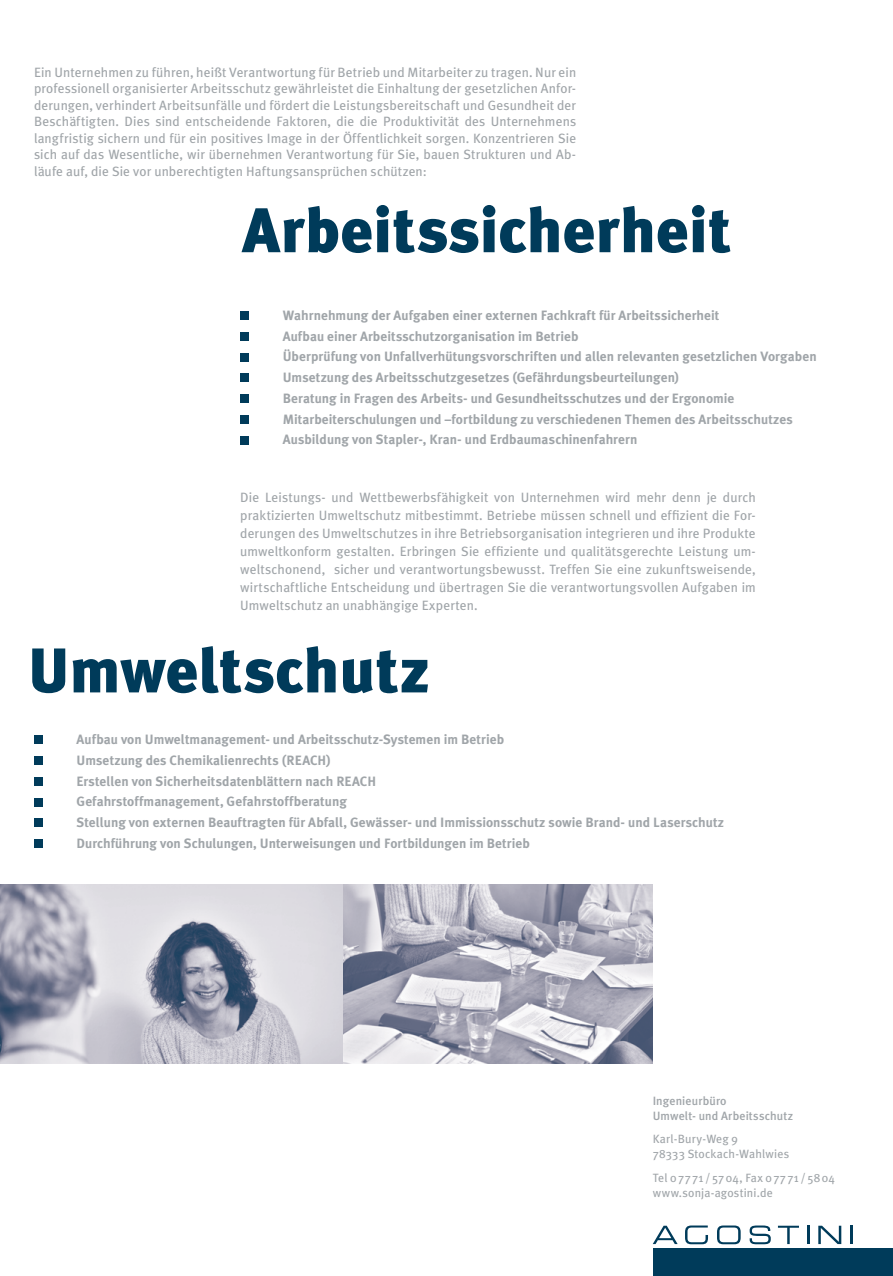
<style>
.page{position:relative;width:893px;height:1276px;background:#fff}
.page>*{position:absolute;margin:0;border:0;box-sizing:border-box;transform-origin:0 0}
.t1{font:900 63px "Meta Plus";letter-spacing:.005em;color:#003b5a}
.t2{font:13.5px/16.5px "Meta Plus";letter-spacing:.01em;color:#a0a5a9;text-align:justify}
.t3{font:700 13.5px/20.7px "Meta Plus";letter-spacing:.005em;color:#a0a5a9}
.t4{font:12px/15px "Meta Plus";letter-spacing:.015em;color:#a0a5a9}
.t5{font:500 12px/15px "Meta Plus";letter-spacing:.01em;color:#a0a5a9}
</style>
<div class="page">
<img style="left:0;top:884px;width:343px;height:179px">
<svg style="left:685px;top:1225px;width:23px;height:19px"></svg>
<svg style="left:717px;top:1225px;width:24px;height:19px"></svg>
<svg style="left:750px;top:1225px;width:21px;height:19px"></svg>
<svg style="left:778px;top:1225px;width:21px;height:19px"></svg>
<svg style="left:807px;top:1225px;width:2px;height:19px"></svg>
<svg style="left:818px;top:1225px;width:23px;height:19px"></svg>
<hr style="left:850px;top:1225px;width:3px;height:19px;background:#003b5a">
<svg style="left:653px;top:1225px;width:25px;height:19px"></svg>
<div style="left:653px;top:1248px;width:240px;height:28px;background:#003b5a"></div>
<svg style="left:343px;top:884px;width:310px;height:179px;background:#b5b5c1"></svg>
<div style="left:240px;top:311px;width:9px;height:9px;background:#003b5a"></div>
<div style="left:240px;top:332px;width:9px;height:9px;background:#003b5a"></div>
<div style="left:240px;top:353px;width:9px;height:8px;background:#003b5a"></div>
<div style="left:240px;top:374px;width:9px;height:8px;background:#003b5a"></div>
<div style="left:240px;top:394px;width:9px;height:9px;background:#003b5a"></div>
<div style="left:240px;top:415px;width:9px;height:9px;background:#003b5a"></div>
<div style="left:240px;top:436px;width:9px;height:8px;background:#003b5a"></div>
<div style="left:34px;top:735px;width:9px;height:9px;background:#003b5a"></div>
<div style="left:34px;top:756px;width:9px;height:9px;background:#003b5a"></div>
<div style="left:34px;top:777px;width:9px;height:8px;background:#003b5a"></div>
<div style="left:34px;top:798px;width:9px;height:8px;background:#003b5a"></div>
<div style="left:34px;top:818px;width:9px;height:9px;background:#003b5a"></div>
<div style="left:34px;top:839px;width:9px;height:9px;background:#003b5a"></div>
<p class="t2" style="left:34px;top:63px;width:544px">Ein Unternehmen zu führen, heißt Verantwortung für Betrieb und Mitarbeiter zu tragen. Nur ein professionell organisierter Arbeitsschutz gewährleistet die Einhaltung der gesetzlichen Anfor&shy;derungen, verhindert Arbeitsunfälle und fördert die Leistungsbereitschaft und Gesundheit der Beschäftigten. Dies sind entscheidende Faktoren, die die Produktivität des Unternehmens langfristig sichern und für ein positives Image in der Öffentlichkeit sorgen. Konzentrieren Sie sich auf das Wesentliche, wir übernehmen Verantwortung für Sie, bauen Strukturen und Ab&shy;läufe auf, die Sie vor unberechtigten Haftungsansprüchen schützen:</p>
<h1 class="t1" style="left:242px;top:193px;width:490px">Arbeitssicherheit</h1>
<p class="t3" style="left:283px;top:305px;width:535px">Wahrnehmung der Aufgaben einer externen Fachkraft für Arbeitssicherheit<br>Aufbau einer Arbeitsschutzorganisation im Betrieb<br>Überprüfung von Unfallverhütungsvorschriften und allen relevanten gesetzlichen Vorgaben Umsetzung des Arbeitsschutzgesetzes (Gefährdungsbeurteilungen)<br>Beratung in Fragen des Arbeits- und Gesundheitsschutzes und der Ergonomie Mitarbeiterschulungen und –fortbildung zu verschiedenen Themen des Arbeitsschutzes Ausbildung von Stapler-, Kran- und Erdbaumaschinenfahrern</p>
<p class="t2" style="left:240px;top:488px;width:517px;line-height:18px">Die Leistungs- und Wettbewerbsfähigkeit von Unternehmen wird mehr denn je durch praktizierten Umweltschutz mitbestimmt. Betriebe müssen schnell und effizient die For&shy;derungen des Umweltschutzes in ihre Betriebsorganisation integrieren und ihre Produkte umweltkonform gestalten. Erbringen Sie effiziente und qualitätsgerechte Leistung um&shy;weltschonend, sicher und verantwortungsbewusst. Treffen Sie eine zukunftsweisende, wirtschaftliche Entscheidung und übertragen Sie die verantwortungsvollen Aufgaben im Umweltschutz an unabhängige Experten.</p>
<h1 class="t1" style="left:27px;top:633px;width:404px">Umweltschutz</h1>
<p class="t3" style="left:77px;top:729px;width:649px">Aufbau von Umweltmanagement- und Arbeitsschutz-Systemen im Betrieb<br>Umsetzung des Chemikalienrechts (REACH)<br>Erstellen von Sicherheitsdatenblättern nach REACH<br>Gefahrstoffmanagement, Gefahrstoffberatung<br>Stellung von externen Beauftragten für Abfall, Gewässer- und Immissionsschutz sowie Brand- und Laserschutz Durchführung von Schulungen, Unterweisungen und Fortbildungen im Betrieb</p>
<p class="t5" style="left:653px;top:1093px;width:142px">Ingenieurbüro<br>Umwelt- und Arbeitsschutz</p>
<p class="t4" style="left:653px;top:1131px;width:138px">Karl-Bury-Weg 9<br>78333 Stockach-Wahlwies</p>
<p class="t4" style="left:653px;top:1170px;width:184px">Tel 07771/5704, Fax 07771/5804 www.sonja-agostini.de</p>
</div>
